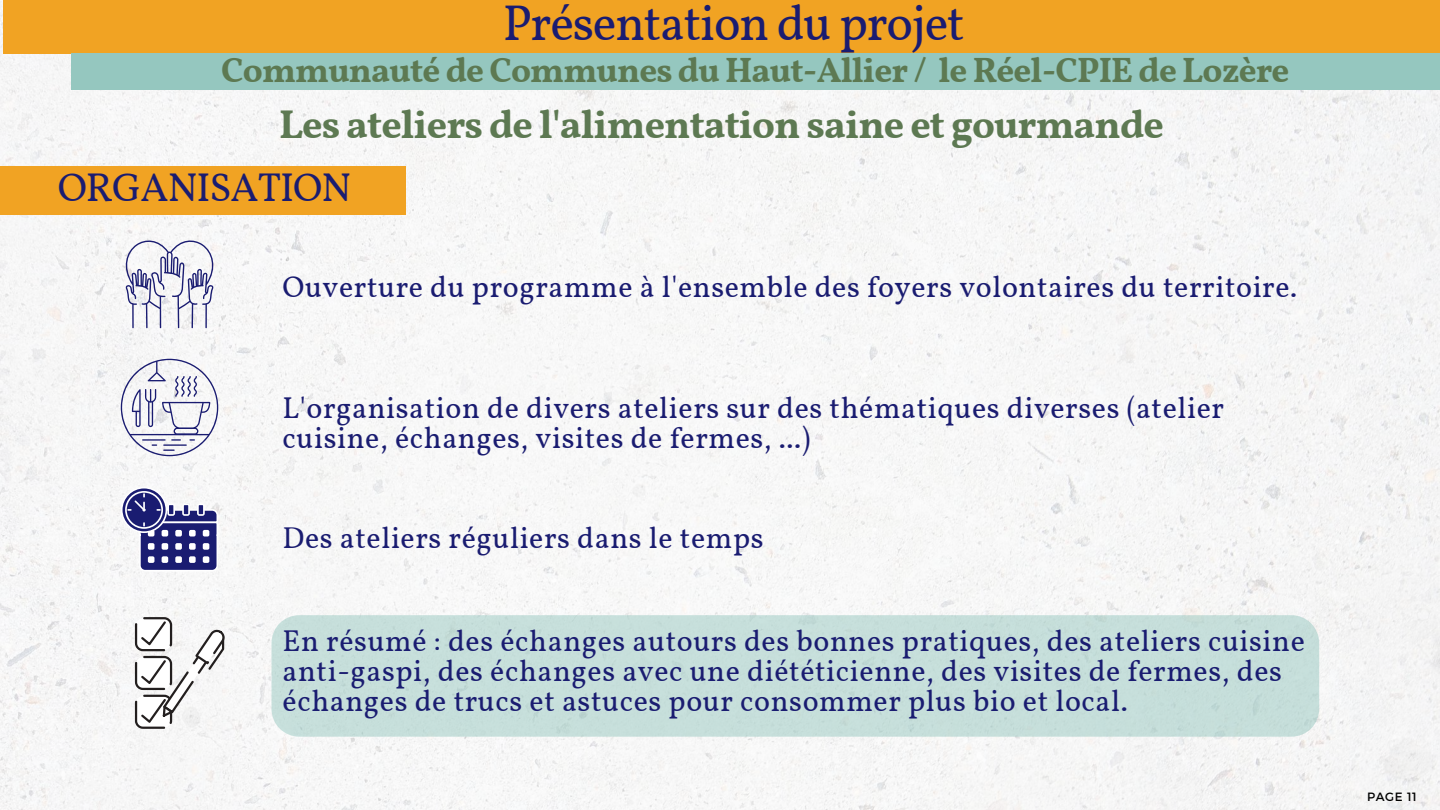
<style>
.page{position:relative;width:1440px;height:810px;background:#fff}
.page>*{position:absolute;margin:0;border:0;box-sizing:border-box;transform-origin:0 0}
.t1{font:50px "Vollkorn";letter-spacing:-.025em;color:#1a1c71}
.t2{font:700 40px "Vollkorn";letter-spacing:-.025em;color:#5d7952}
.t3{font:40px "Vollkorn";letter-spacing:-.025em;color:#1a1c71}
.t4{font:700 35px "Vollkorn";letter-spacing:-.025em;color:#5d7952}
.t5{font:30px/30px "Vollkorn";letter-spacing:.02em;color:#1a1c71}
.t6{font:12px "Montserrat";letter-spacing:.05em;color:#000}
</style>
<div class="page">
<img style="left:0;top:1px;width:1440px;height:809px">
<div style="left:3px;top:0;width:1437px;height:53px;background:#f1a323"></div>
<div style="left:71px;top:53px;width:1369px;height:37px;background:#95c7bf"></div>
<div style="left:0;top:166px;width:406px;height:49px;background:#f1a323"></div>
<svg style="left:121px;top:238px;width:97px;height:90px"></svg>
<svg style="left:121px;top:359px;width:97px;height:97px"></svg>
<svg style="left:121px;top:487px;width:97px;height:85px"></svg>
<svg style="left:135px;top:617px;width:90px;height:112px"></svg>
<div style="left:272px;top:615px;width:1047px;height:122px;background:#c6dfdb"></div>
<h1 class="t1" style="left:503px;top:-8px;width:463px">Présentation du projet</h1>
<p class="t4" style="left:221px;top:48px;width:1070px">Communauté de Communes du Haut-Allier / le Réel-CPIE de Lozère</p>
<h2 class="t2" style="left:279px;top:100px;width:887px">Les ateliers de l'alimentation saine et gourmande</h2>
<h2 class="t3" style="left:58px;top:163px;width:295px">ORGANISATION</h2>
<p class="t5" style="left:283px;top:274px;width:1016px">Ouverture du programme à l'ensemble des foyers volontaires du territoire.</p>
<p class="t5" style="left:283px;top:395px;width:943px">L'organisation de divers ateliers sur des thématiques diverses (atelier cuisine, échanges, visites de fermes, ...)</p>
<p class="t5" style="left:283px;top:525px;width:483px">Des ateliers réguliers dans le temps</p>
<p class="t5" style="left:283px;top:628px;width:1024px">En résumé : des échanges autours des bonnes pratiques, des ateliers cuisine anti-gaspi, des échanges avec une diététicienne, des visites de fermes, des échanges de trucs et astuces pour consommer plus bio et local.</p>
<p class="t6" style="left:1367px;top:789px;width:51px">PAGE 11</p>
</div>
